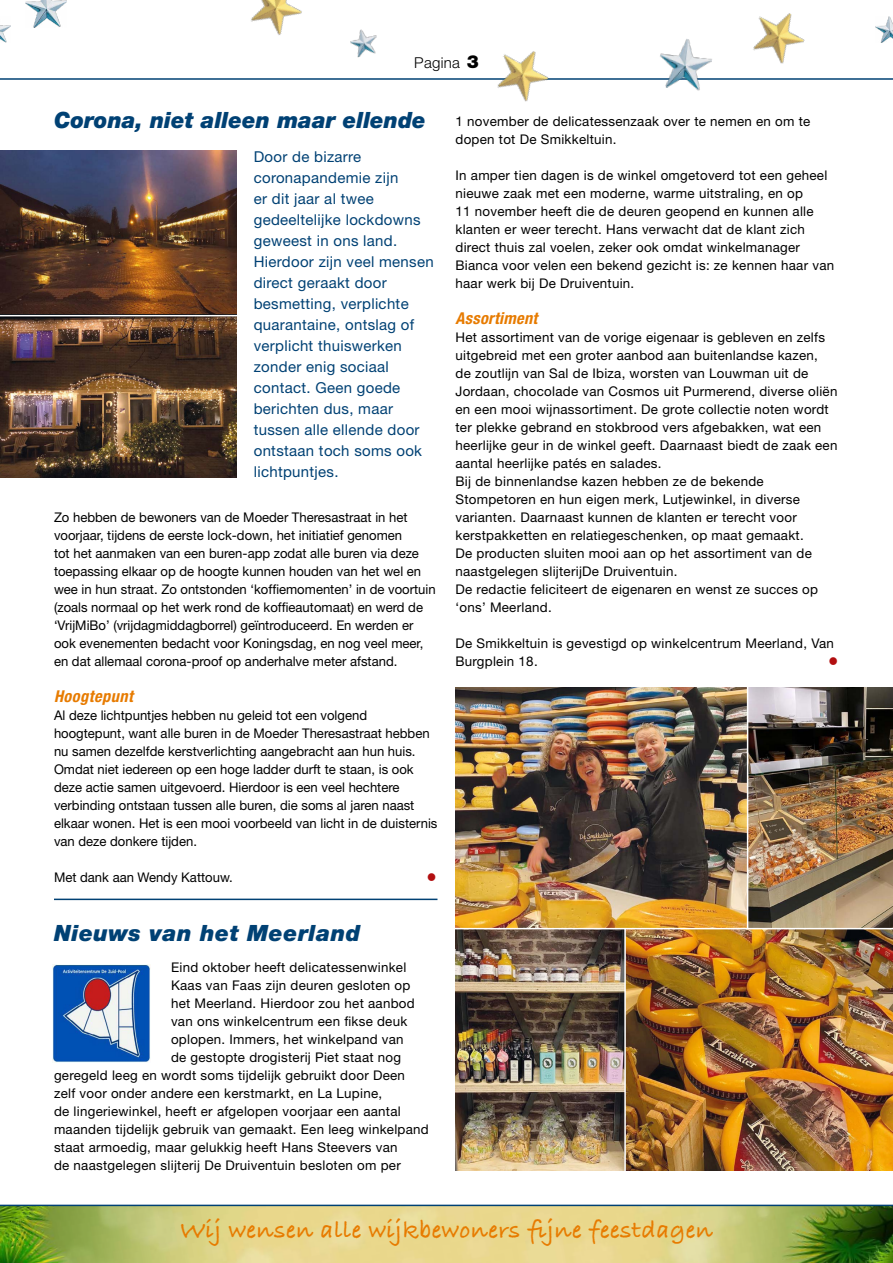
<style>
.page{position:relative;width:893px;height:1263px;background:#fff}
.page>*{position:absolute;margin:0;border:0;box-sizing:border-box;transform-origin:0 0}
.t1{font:700 25.35px "Bradley Hand ITCTT";letter-spacing:.02em;color:#e77b00}
.t2{font:italic 900 22.5px "Helvetica Neue";color:#004174}
.t3{font:italic 900 22.5px "Helvetica Neue";letter-spacing:.02em;color:#004174}
.t4{font:italic 700 condensed 16.35px "Helvetica Neue";letter-spacing:.02em;color:#e77b00}
.t5{font:15px/21px "Helvetica Neue";letter-spacing:.02em;color:#004174}
.t6{font:300 15px "Helvetica Neue";letter-spacing:.02em;color:#000}
.t7{font:13.35px/18px "Helvetica Neue";letter-spacing:.02em;color:#000}
.t8{font:13.35px/18px "Helvetica Neue";color:#000}
.t9{font:13.35px "Wingdings";color:#b20e10}
.s1{font-weight:900;font-size:18px}
</style>
<div class="page">
<hr style="left:0;top:78px;width:893px;height:2px;background:#004174">
<img style="left:0;top:1206px;width:893px;height:57px">
<hr style="left:0;top:1205px;width:893px;height:1px;background:#004174">
<img style="left:350px;top:29px;width:27px;height:29px">
<img style="left:876px;top:16px;width:17px;height:27px">
<img style="left:26px;top:0;width:40px;height:27px">
<img style="left:656px;top:39px;width:58px;height:52px">
<img style="left:251px;top:0;width:51px;height:35px">
<img style="left:488px;top:51px;width:70px;height:51px">
<img style="left:753px;top:13px;width:52px;height:51px">
<img style="left:0;top:25px;width:10px;height:18px">
<hr style="left:54px;top:899px;width:383px;height:1px;background:#004174">
<img style="left:455px;top:687px;width:438px;height:483px">
<img style="left:0;top:150px;width:237px;height:327px">
<img style="left:53px;top:964px;width:98px;height:98px">
<hr style="left:747px;top:679px;width:1px;height:250px;background:#fff">
<hr style="left:624px;top:929px;width:2px;height:256px;background:#fff">
<hr style="left:446px;top:928px;width:447px;height:1px;background:#fff">
<hr style="left:0;top:315px;width:241px;height:1px;background:#fff">
<p class="t6" style="left:414px;top:53px;width:66px">Pagina <span class="s1">3</span></p>
<h2 class="t2" style="left:54px;top:106px;width:373px">Corona, niet alleen maar ellende</h2>
<p class="t5" style="left:254px;top:146px;width:181px">Door de bizarre coronapandemie zijn<br>er dit jaar al twee gedeeltelijke lockdowns geweest in ons land.<br>Hierdoor zijn veel mensen direct geraakt door besmetting, verplichte quarantaine, ontslag of verplicht thuiswerken zonder enig sociaal contact. Geen goede berichten dus, maar tussen alle ellende door ontstaan toch soms ook lichtpuntjes.</p>
<p class="t8" style="left:54px;top:508px;width:383px">Zo hebben de bewoners van de Moeder Theresastraat in het voorjaar, tijdens de eerste lock-down, het initiatief genomen<br>tot het aanmaken van een buren-app zodat alle buren via deze toepassing elkaar op de hoogte kunnen houden van het wel en wee in hun straat. Zo ontstonden ‘koffiemomenten’ in de voortuin (zoals normaal op het werk rond de koffieautomaat) en werd de ‘VrijMiBo’ (vrijdagmiddagborrel) geïntroduceerd. En werden er ook evenementen bedacht voor Koningsdag, en nog veel meer, en dat allemaal corona-proof op anderhalve meter afstand.</p>
<p class="t4" style="left:54px;top:686px;width:81px">Hoogtepunt</p>
<p class="t8" style="left:54px;top:706px;width:385px">Al deze lichtpuntjes hebben nu geleid tot een volgend hoogtepunt, want alle buren in de Moeder Theresastraat hebben nu samen dezelfde kerstverlichting aangebracht aan hun huis.<br>Omdat niet iedereen op een hoge ladder durft te staan, is ook deze actie samen uitgevoerd. Hierdoor is een veel hechtere verbinding ontstaan tussen alle buren, die soms al jaren naast elkaar wonen. Het is een mooi voorbeeld van licht in de duisternis van deze donkere tijden.</p>
<p class="t8" style="left:54px;top:868px;width:180px">Met dank aan Wendy Kattouw.</p>
<p class="t9" style="left:427px;top:870px;width:11px">●</p>
<h2 class="t3" style="left:54px;top:919px;width:308px">Nieuws van het Meerland</h2>
<p class="t7" style="left:171px;top:958px;width:237px">Eind oktober heeft delicatessenwinkel</p>
<p class="t7" style="left:171px;top:976px;width:241px">Kaas van Faas zijn deuren gesloten op</p>
<p class="t7" style="left:171px;top:994px;width:245px">het Meerland. Hierdoor zou het aanbod</p>
<p class="t7" style="left:171px;top:1012px;width:238px">van ons winkelcentrum een fikse deuk</p>
<p class="t7" style="left:171px;top:1030px;width:234px">oplopen. Immers, het winkelpand van</p>
<p class="t7" style="left:171px;top:1048px;width:232px">de gestopte drogisterij Piet staat nog</p>
<p class="t7" style="left:54px;top:1066px;width:352px">geregeld leeg en wordt soms tijdelijk gebruikt door Deen</p>
<p class="t7" style="left:54px;top:1084px;width:330px">zelf voor onder andere een kerstmarkt, en La Lupine,</p>
<p class="t7" style="left:54px;top:1102px;width:348px">de lingeriewinkel, heeft er afgelopen voorjaar een aantal</p>
<p class="t7" style="left:54px;top:1120px;width:376px">maanden tijdelijk gebruik van gemaakt. Een leeg winkelpand</p>
<p class="t7" style="left:54px;top:1138px;width:345px">staat armoedig, maar gelukkig heeft Hans Steevers van</p>
<p class="t7" style="left:54px;top:1156px;width:348px">de naastgelegen slijterij De Druiventuin besloten om per</p>
<p class="t7" style="left:455px;top:112px;width:356px">1 november de delicatessenzaak over te nemen en om te dopen tot De Smikkeltuin.</p>
<p class="t7" style="left:455px;top:166px;width:380px">In amper tien dagen is de winkel omgetoverd tot een geheel nieuwe zaak met een moderne, warme uitstraling, en op<br>11 november heeft die de deuren geopend en kunnen alle klanten er weer terecht. Hans verwacht dat de klant zich direct thuis zal voelen, zeker ook omdat winkelmanager Bianca voor velen een bekend gezicht is: ze kennen haar van haar werk bij De Druiventuin.</p>
<p class="t4" style="left:455px;top:308px;width:83px">Assortiment</p>
<p class="t7" style="left:455px;top:328px;width:383px">Het assortiment van de vorige eigenaar is gebleven en zelfs uitgebreid met een groter aanbod aan buitenlandse kazen,<br>de zoutlijn van Sal de Ibiza, worsten van Louwman uit de Jordaan, chocolade van Cosmos uit Purmerend, diverse oliën en een mooi wijnassortiment. De grote collectie noten wordt ter plekke gebrand en stokbrood vers afgebakken, wat een heerlijke geur in de winkel geeft. Daarnaast biedt de zaak een aantal heerlijke patés en salades.<br>Bij de binnenlandse kazen hebben ze de bekende Stompetoren en hun eigen merk, Lutjewinkel, in diverse varianten. Daarnaast kunnen de klanten er terecht voor kerstpakketten en relatiegeschenken, op maat gemaakt.<br>De producten sluiten mooi aan op het assortiment van de naastgelegen slijterijDe Druiventuin.<br>De redactie feliciteert de eigenaren en wenst ze succes op ‘ons’ Meerland.</p>
<p class="t7" style="left:455px;top:634px;width:380px">De Smikkeltuin is gevestigd op winkelcentrum Meerland, Van<br>Burgplein 18.</p>
<p class="t9" style="left:828px;top:654px;width:11px">●</p>
<h1 class="t1" style="left:180px;top:1210px;width:534px">Wij wensen alle wijkbewoners fijne feestdagen</h1>
</div>
